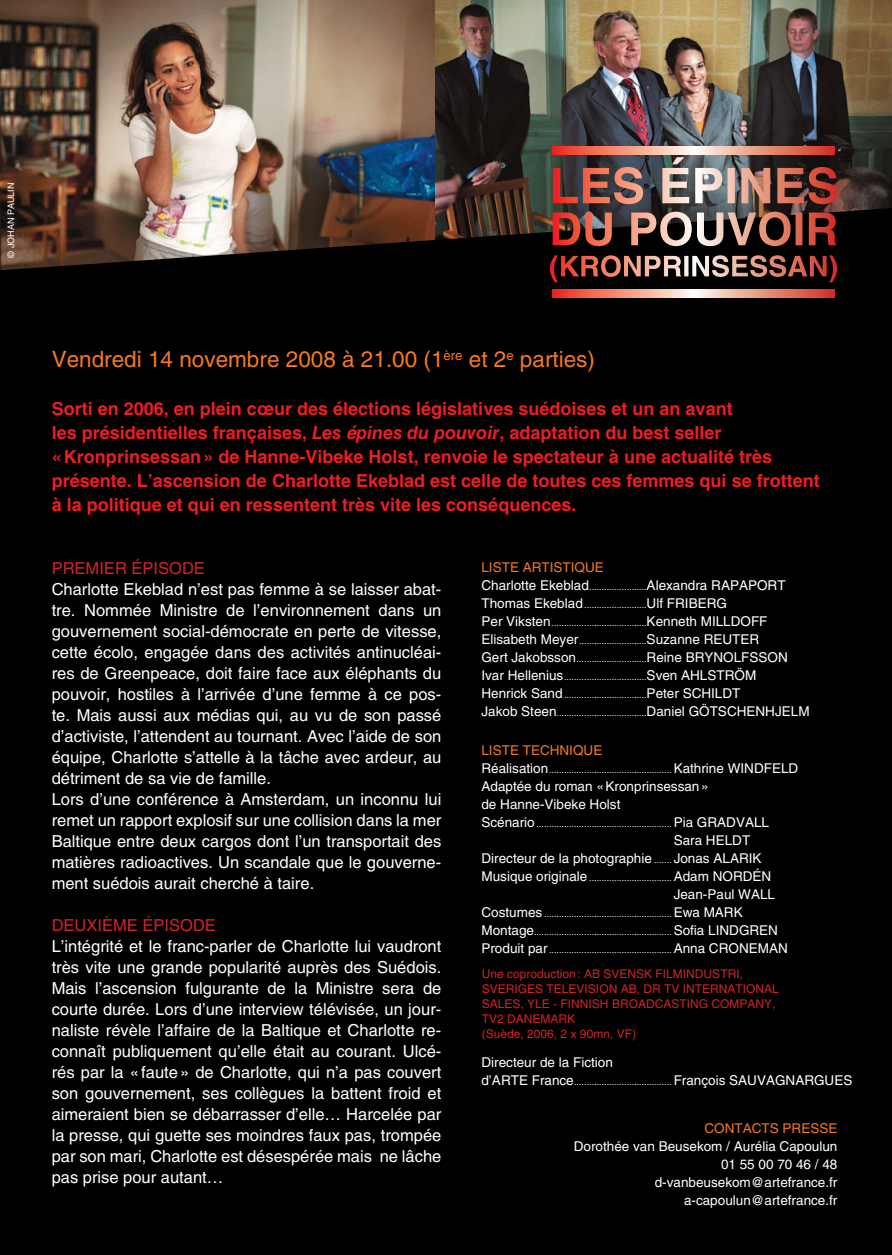
<style>
.page{position:relative;width:892px;height:1255px;background:#fff}
.page>*{position:absolute;margin:0;border:0;box-sizing:border-box;transform-origin:0 0}
.t1{font:22.5px "Helvetica LT Std";color:#f47921}
.t2{font:700 18px/24px "Helvetica LT Std";color:#ee1d23}
.t3{font:16.5px/21px "Helvetica LT Std";color:#fff}
.t4{font:16.5px "Helvetica LT Std";color:#d1232a}
.t5{font:13.5px/18px "Helvetica LT Std";color:#fff}
.t6{font:13.5px "Helvetica LT Std";color:#f47921}
.t7{font:12px/15px "Helvetica LT Std";color:#d1232a}
.t8{font:9px/18px "Helvetica LT Std";color:#fff}
.s1{font-style:italic}
.s2{color:#f47921}
.s3{font-size:9px}
.s4{font-size:13.5px}
</style>
<div class="page">
<img style="left:434px;top:0;width:457px;height:206px">
<img style="left:0;top:0;width:434px;height:206px">
<div style="left:0;top:206px;width:891px;height:1049px;background:#000"></div>
<img style="left:552px;top:157px;width:285px;height:47px">
<img style="left:552px;top:212px;width:283px;height:34px">
<svg style="left:552px;top:147px;width:281px;height:7px;background:#ee9480"></svg>
<svg style="left:552px;top:289px;width:281px;height:8px;background:#ee9480"></svg>
<img style="left:549px;top:255px;width:287px;height:27px">
<p class="t8" style="left:2px;top:258px;width:76px;rotate:-90deg">© Johan Pau lin</p>
<h1 class="t1" style="left:52px;top:346px;width:544px">Vendredi 14 novembre 2008 à 21.00 (1<sup>ère</sup> et 2<sup>e</sup> parties)</h1>
<p class="t2" style="left:52px;top:397px;width:769px">Sorti en 2006, en plein cœur des élections législatives suédoises et un an avant<br>les présidentielles françaises, <span class="s1">Les épines du pouvoir</span>, adaptation du best seller «Kronprinsessan» de Hanne-Vibeke Holst, renvoie le spectateur à une actualité très présente. L’ascension de Charlotte Ekeblad est celle de toutes ces femmes qui se frottent à la politique et qui en ressentent très vite les conséquences.</p>
<p class="t4" style="left:52px;top:559px;width:155px">Premier épisode</p>
<p class="t3" style="left:52px;top:579px;width:391px">Charlotte Ekeblad n’est pas femme à se laisser abat&shy;tre. Nommée Ministre de l’environnement dans un gouvernement social-démocrate en perte de vitesse, cette écolo, engagée dans des activités antinucléai&shy;res de Greenpeace, doit faire face aux éléphants du pouvoir, hostiles à l’arrivée d’une femme à ce pos&shy;te. Mais aussi aux médias qui, au vu de son passé d’activiste, l’attendent au tournant. Avec l’aide de son équipe, Charlotte s’attelle à la tâche avec ardeur, au détriment de sa vie de famille.<br>Lors d’une conférence à Amsterdam, un inconnu lui remet un rapport explosif sur une collision dans la mer Baltique entre deux cargos dont l’un transportait des matières radioactives. Un scandale que le gouverne&shy;ment suédois aurait cherché à taire.</p>
<p class="t4" style="left:52px;top:916px;width:166px">Deuxième épisode</p>
<p class="t3" style="left:52px;top:936px;width:391px;text-align:justify">L’intégrité et le franc-parler de Charlotte lui vaudront très vite une grande popularité auprès des Suédois.<br>Mais l’ascension fulgurante de la Ministre sera de courte durée. Lors d’une interview télévisée, un jour&shy;naliste révèle l’affaire de la Baltique et Charlotte re&shy;connaît publiquement qu’elle était au courant. Ulcé&shy;rés par la «faute» de Charlotte, qui n’a pas couvert son gouvernement, ses collègues la battent froid et aimeraient bien se débarrasser d’elle… Harcelée par la presse, qui guette ses moindres faux pas, trompée par son mari, Charlotte est désespérée mais ne lâche pas prise pour autant…</p>
<p class="t5" style="left:481px;top:558px;width:305px"><span class="s2">Liste artistiqu e<br></span>Charlotte Ekeblad<span class="s3">.......................</span>Alexandra Rapaport</p>
<p class="t8" style="left:481px;top:596px;width:287px"><span class="s4">Thomas Ekeblad</span>.........................<span class="s4">Ulf Friberg<br>Per Viksten</span>......................................<span class="s4">Kenneth Milldoff</span></p>
<p class="t5" style="left:481px;top:630px;width:308px">Elisabeth Meyer<span class="s3">...........................</span>Suzanne Reuter<br>Gert Jakobsson<span class="s3">............................</span>Reine Brynolfsson</p>
<p class="t8" style="left:481px;top:668px;width:329px"><span class="s4">Ivar Hellenius</span>.................................<span class="s4">Sven Ahlström<br>Henrick Sand</span> .................................<span class="s4">Peter Schildt<br>Jakob Steen</span>....................................<span class="s4">Daniel Götschenhjelm</span></p>
<p class="t6" style="left:481px;top:743px;width:122px">Liste techniqu e</p>
<p class="t8" style="left:481px;top:761px;width:318px"><span class="s4">Réalisation</span>................................................. <span class="s4">Kathrine Windfeld</span></p>
<p class="t5" style="left:481px;top:777px;width:228px">Adaptée du roman «Kronprinsessan» de Hanne-Vibeke Holst</p>
<p class="t8" style="left:481px;top:815px;width:289px"><span class="s4">Scénario</span> ...................................................... <span class="s4">Pia Gradvall</span></p>
<p class="t5" style="left:481px;top:831px;width:279px;text-indent:192px">Sara Heldt<br>Directeur de la photographie <span class="s3">.......</span> Jonas Alarik</p>
<p class="t8" style="left:481px;top:869px;width:291px"><span class="s4">Musique originale</span> ................................. <span class="s4">Adam Nordén</span></p>
<p class="t5" style="left:673px;top:885px;width:103px">Jean-Paul Wall</p>
<p class="t8" style="left:481px;top:905px;width:308px"><span class="s4">Costumes</span> ................................................... <span class="s4">Ewa Mark<br>Montage</span>....................................................... <span class="s4">Sofia Lindgren<br>Produit par</span> ................................................. <span class="s4">Anna Croneman</span></p>
<p class="t7" style="left:481px;top:966px;width:147px">Une coproduction: AB SVENS</p>
<p class="t7" style="left:644px;top:966px;width:19px">K FILMIND</p>
<p class="t7" style="left:703px;top:966px;width:17px">USTRI</p>
<p class="t7" style="left:739px;top:966px;width:5px">,</p>
<p class="t7" style="left:481px;top:981px;width:73px">SVERIGES TELE</p>
<p class="t7" style="left:576px;top:981px;width:16px">VISION</p>
<p class="t7" style="left:620px;top:981px;width:71px">AB, DR TV INTERNATIONAL</p>
<p class="t7" style="left:481px;top:996px;width:9px">SALES</p>
<p class="t7" style="left:520px;top:996px;width:15px">, YLE</p>
<p class="t7" style="left:553px;top:996px;width:15px">- FINNISH</p>
<p class="t7" style="left:611px;top:996px;width:18px">BROAD</p>
<p class="t7" style="left:654px;top:996px;width:17px">CASTIN</p>
<p class="t7" style="left:698px;top:996px;width:58px">G COM PANY</p>
<p class="t7" style="left:771px;top:996px;width:5px">,</p>
<p class="t7" style="left:481px;top:1011px;width:35px">TV2 DANEMAR</p>
<p class="t7" style="left:481px;top:1011px;width:156px;text-indent:85px">K<br>(Suède, 2006, 2 x 90mn, VF)</p>
<p class="t5" style="left:481px;top:1053px;width:133px">Directeur de la Fiction d’ARTE</p>
<p class="t8" style="left:531px;top:1073px;width:322px"><span class="s4">France</span>....................................... <span class="s4">François Sauvagnargues</span></p>
<p class="t6" style="left:704px;top:1120px;width:134px">Contacts presse</p>
<p class="t5" style="left:573px;top:1137px;width:265px;text-align:right">Dorothée van Beusekom / Aurélia Capoulun<br>01 55 00 70 46 / 48 d-vanbeusekom@artefrance.fr a-capoulun@artefrance.fr</p>
</div>
